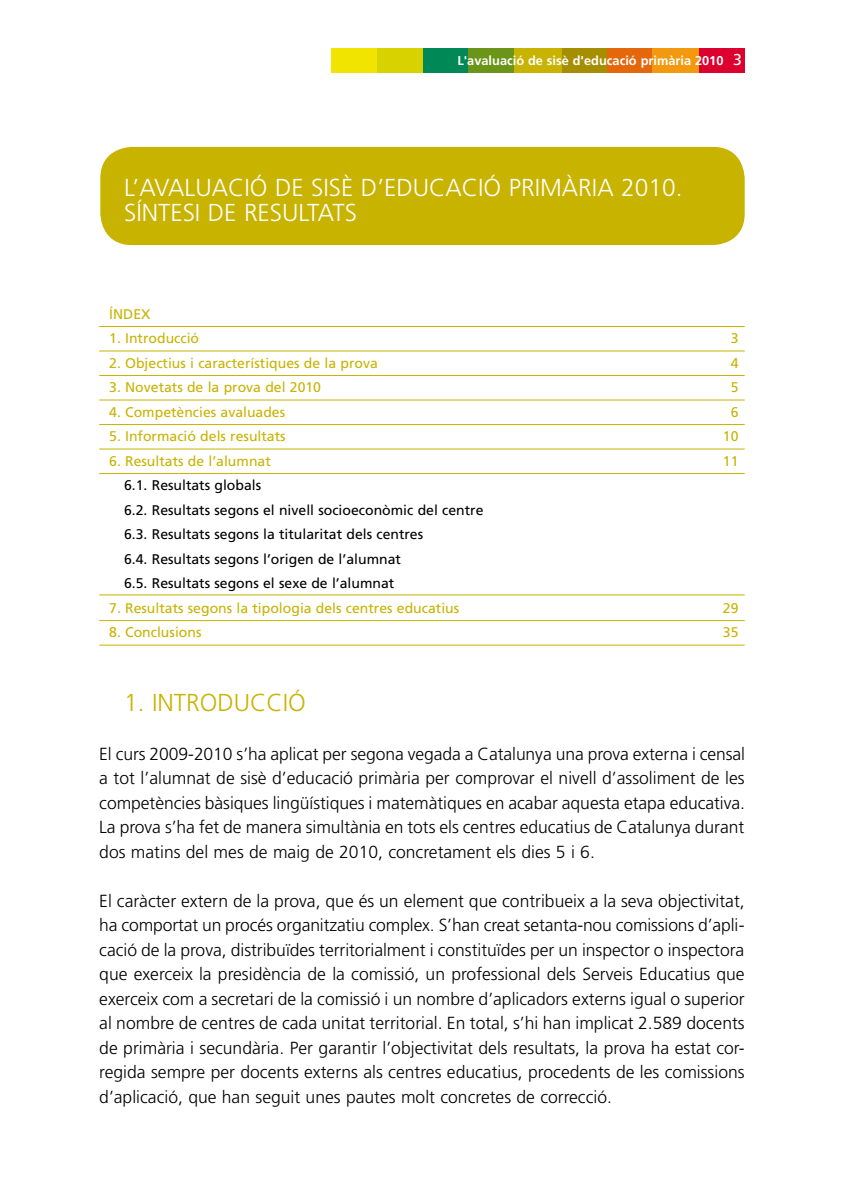
<style>
.page{position:relative;width:844px;height:1191px;background:#fff}
.page>*{position:absolute;margin:0;border:0;box-sizing:border-box;transform-origin:0 0}
.t1{font:300 24.5px/24.5px "Frutiger";color:#fff}
.t2{font:300 24.5px "Frutiger";color:#c8b300}
.t3{font:300 17.5px/24.5px "Frutiger";color:#000;text-align:justify}
.t4{font:14px "Frutiger";color:#c8b300}
.t5{font:14px/24.5px "Frutiger";color:#000}
.t6{font:700 12.78px "Frutiger";color:#fff}
.s1{font-weight:400;font-size:15.75px}
</style>
<div class="page">
<div style="left:697px;top:48px;width:47px;height:25px;background:#dc002e"></div>
<div style="left:605px;top:48px;width:47px;height:25px;background:#e4680b"></div>
<div style="left:652px;top:48px;width:46px;height:25px;background:#f39910"></div>
<div style="left:422px;top:48px;width:46px;height:25px;background:#008957"></div>
<div style="left:377px;top:48px;width:45px;height:25px;background:#d8d300"></div>
<div style="left:331px;top:48px;width:46px;height:25px;background:#f1e400"></div>
<div style="left:468px;top:48px;width:46px;height:25px;background:#6a9519"></div>
<div style="left:561px;top:48px;width:45px;height:25px;background:#a58e00"></div>
<div style="left:514px;top:48px;width:47px;height:25px;background:#c8b300"></div>
<div style="left:100px;top:147px;width:644px;height:98px;background:#c8b300;border-radius:32px"></div>
<hr style="left:99px;top:326px;width:645px;height:1px;background:#c8b300">
<hr style="left:99px;top:350px;width:645px;height:1px;background:#c8b300">
<hr style="left:99px;top:375px;width:645px;height:1px;background:#c8b300">
<hr style="left:99px;top:399px;width:645px;height:1px;background:#c8b300">
<hr style="left:99px;top:424px;width:645px;height:1px;background:#c8b300">
<hr style="left:99px;top:448px;width:645px;height:1px;background:#c8b300">
<hr style="left:99px;top:473px;width:645px;height:1px;background:#c8b300">
<hr style="left:99px;top:594px;width:645px;height:1px;background:#c8b300">
<hr style="left:99px;top:620px;width:645px;height:1px;background:#c8b300">
<hr style="left:99px;top:644px;width:645px;height:1px;background:#c8b300">
<p class="t6" style="left:457px;top:53px;width:286px">L'avaluació de sisè d'educació primària 2010 <span class="s1">3</span></p>
<h1 class="t1" style="left:124px;top:176px;width:560px">L’AVALUACIÓ DE SISÈ D’EDUCACIÓ PRIMÀRIA 2010.<br>SÍNTESI DE RESU LTATS</h1>
<p class="t4" style="left:109px;top:305px;width:43px">ÍNDEX</p>
<p class="t4" style="left:109px;top:330px;width:91px">1. Introducció</p>
<p class="t4" style="left:730px;top:330px;width:9px">3</p>
<p class="t4" style="left:109px;top:354px;width:270px">2. Objectius i característiques de la prova</p>
<p class="t4" style="left:730px;top:354px;width:9px">4</p>
<p class="t4" style="left:109px;top:379px;width:213px">3. Novetats de la prova del 2010</p>
<p class="t4" style="left:730px;top:379px;width:9px">5</p>
<p class="t4" style="left:109px;top:403px;width:177px">4. Competències avaluades</p>
<p class="t4" style="left:730px;top:403px;width:9px">6</p>
<p class="t4" style="left:109px;top:428px;width:178px">5. Informació dels resultats</p>
<p class="t4" style="left:722px;top:428px;width:17px">10</p>
<p class="t4" style="left:109px;top:452px;width:163px">6. Resultats de l’alumnat</p>
<p class="t4" style="left:722px;top:452px;width:17px">11</p>
<p class="t5" style="left:124px;top:473px;width:361px">6.1. Resultats globals<br>6.2. Resultats segons el nivell socioeconòmic del centre 6.3. Resultats segons la titularitat dels centres<br>6.4. Resultats segons l’origen de l’alumnat<br>6.5. Resultats segons el sexe de l’alumnat</p>
<p class="t4" style="left:109px;top:599px;width:351px">7. Resultats segons la tipologia dels centres educatius</p>
<p class="t4" style="left:722px;top:599px;width:17px">29</p>
<p class="t4" style="left:109px;top:624px;width:94px">8. Conclusions</p>
<p class="t4" style="left:722px;top:624px;width:17px">35</p>
<h1 class="t2" style="left:124px;top:688px;width:183px">1. INTRODUCCIÓ</h1>
<p class="t3" style="left:99px;top:741px;width:647px">El curs 2009-2010 s’ha aplicat per segona vegada a Catalunya una prova externa i censal a tot l’alumnat de sisè d’educació primària per comprovar el nivell d’assoliment de les competències bàsiques lingüístiques i matemàtiques en acabar aquesta etapa educativa.<br>La prova s’ha fet de manera simultània en tots els centres educatius de Catalunya durant dos matins del mes de maig de 2010, concretament els dies 5 i 6.</p>
<p class="t3" style="left:99px;top:888px;width:646px">El caràcter extern de la prova, que és un element que contribueix a la seva objectivitat, ha comportat un procés organitzatiu complex. S’han creat setanta-nou comissions d’apli&shy;cació de la prova, distribuïdes territorialment i constituïdes per un inspector o inspectora que exerceix la presidència de la comissió, un professional dels Serveis Educatius que exerceix com a secretari de la comissió i un nombre d’aplicadors externs igual o superior al nombre de centres de cada unitat territorial. En total, s’hi han implicat 2.589 docents de primària i secundària. Per garantir l’objectivitat dels resultats, la prova ha estat cor&shy;regida sempre per docents externs als centres educatius, procedents de les comissions d’aplicació, que han seguit unes pautes molt concretes de correcció.</p>
</div>
